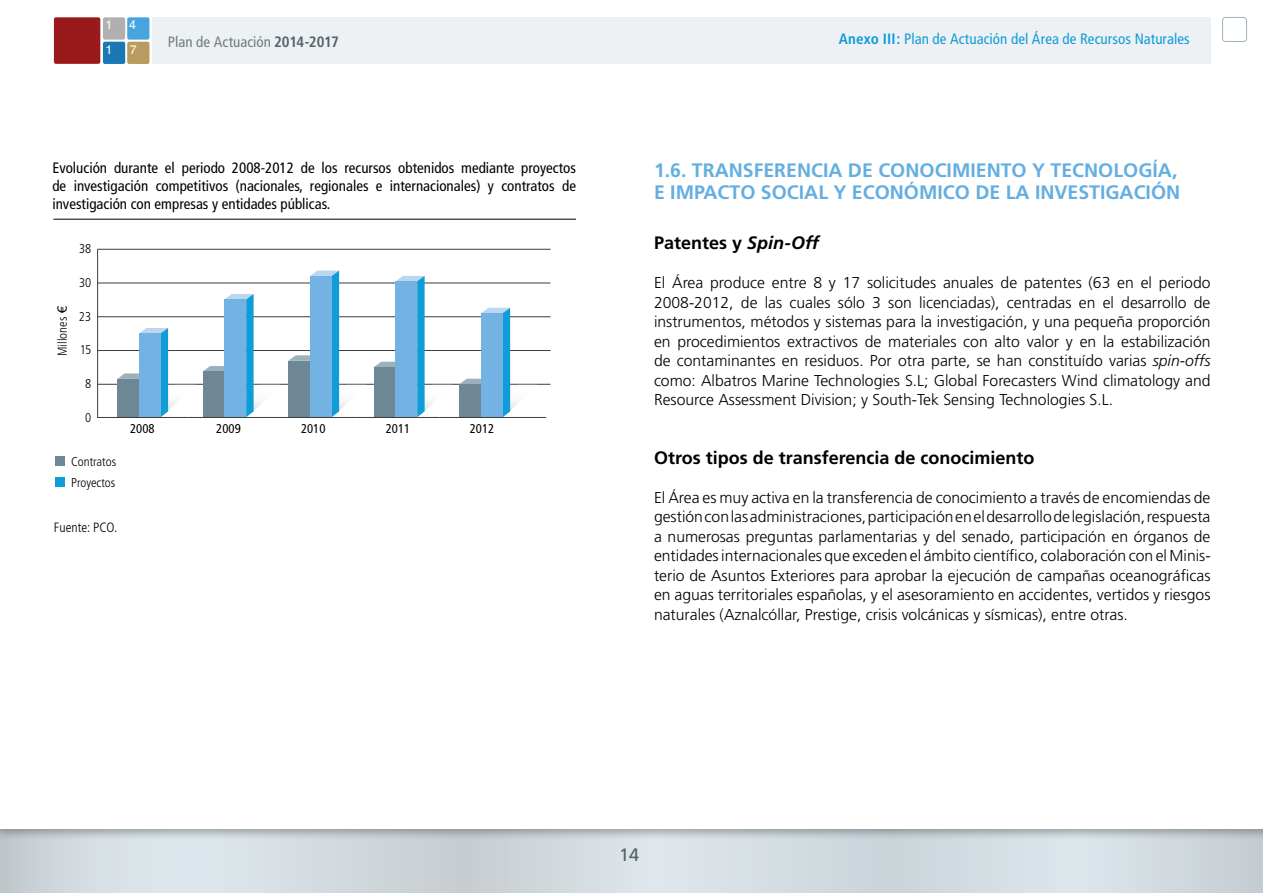
<style>
.page{position:relative;width:1263px;height:893px;background:#fff}
.page>*{position:absolute;margin:0;border:0;box-sizing:border-box;transform-origin:0 0}
.t1{font:700 19.5px "Frutiger";color:#65aee1}
.t2{font:700 18px "Frutiger";color:#000}
.t3{font:18px "Frutiger";color:#536469}
.t4{font:300 15.75px/19.5px "Frutiger";color:#000;text-align:justify}
.t5{font:condensed 15px/18px "Frutiger";color:#000;text-align:justify}
.t6{font:condensed 15px "Frutiger";letter-spacing:.005em;color:#0f9cd8}
.t7{font:condensed 15px "Frutiger";color:#6e7c81}
.t8{font:300 condensed 13.5px "Frutiger";color:#000}
.t9{font:300 condensed 12.75px/21.6px "Frutiger";color:#000}
.t10{font:condensed 12.75px "Frutiger";color:#000}
.t11{font:12.45px/24.5px "Helvetica";color:#fff}
.s1{font-weight:700;color:#536469}
.s2{font-weight:700}
.s3{font-family:"Arial";font-weight:400;font-stretch:normal}
.s4{font-style:italic}
</style>
<div class="page">
<svg style="left:0;top:841px;width:1263px;height:52px"></svg>
<div style="left:0;top:630px;width:1263px;height:211px;background:#000;opacity:.3"></div>
<div style="left:0;top:635px;width:1263px;height:194px;background:#fff"></div>
<div style="left:0;top:566px;width:1263px;height:128px;background:#fff"></div>
<div style="left:152px;top:17px;width:1058px;height:47px;background:#eef1f4"></div>
<div style="left:1222px;top:17px;width:25px;height:25px;border:1px solid #9db1bd;border-radius:3px"></div>
<div style="left:54px;top:17px;width:46px;height:47px;background:#9a191a;border-radius:2px"></div>
<div style="left:103px;top:17px;width:22px;height:23px;background:#afb0af;border-radius:2px"></div>
<div style="left:127px;top:17px;width:22px;height:23px;background:#46a5dd;border-radius:2px"></div>
<div style="left:103px;top:42px;width:22px;height:22px;background:#1a79b4;border-radius:2px"></div>
<div style="left:127px;top:42px;width:22px;height:22px;background:#ba9b5f;border-radius:2px"></div>
<hr style="left:97px;top:249px;width:453px;height:1px;background:#3c3c3b">
<hr style="left:97px;top:283px;width:453px;height:1px;background:#3c3c3b">
<hr style="left:97px;top:316px;width:453px;height:1px;background:#3c3c3b">
<hr style="left:97px;top:350px;width:453px;height:1px;background:#3c3c3b">
<hr style="left:97px;top:384px;width:453px;height:1px;background:#3c3c3b">
<hr style="left:53px;top:219px;width:523px;height:1px;background:#000">
<hr style="left:97px;top:249px;width:1px;height:169px;background:#3c3c3b">
<svg style="left:117px;top:328px;width:78px;height:89px"></svg>
<div style="left:139px;top:333px;width:22px;height:84px;background:#72b3e3"></div>
<svg style="left:203px;top:294px;width:78px;height:123px"></svg>
<div style="left:224px;top:299px;width:22px;height:118px;background:#72b3e3"></div>
<svg style="left:288px;top:271px;width:78px;height:146px"></svg>
<div style="left:310px;top:276px;width:22px;height:141px;background:#72b3e3"></div>
<svg style="left:374px;top:276px;width:78px;height:141px"></svg>
<div style="left:395px;top:281px;width:22px;height:136px;background:#72b3e3"></div>
<svg style="left:459px;top:308px;width:78px;height:109px"></svg>
<div style="left:481px;top:313px;width:22px;height:104px;background:#72b3e3"></div>
<div style="left:55px;top:456px;width:10px;height:10px;background:#6d8795"></div>
<div style="left:55px;top:478px;width:10px;height:9px;background:#0f9cd8"></div>
<hr style="left:97px;top:417px;width:90px;height:1px;background:#3c3c3b">
<hr style="left:187px;top:417px;width:83px;height:1px;background:#3c3c3b">
<hr style="left:270px;top:417px;width:87px;height:1px;background:#3c3c3b">
<hr style="left:357px;top:417px;width:82px;height:1px;background:#3c3c3b">
<hr style="left:439px;top:417px;width:107px;height:1px;background:#3c3c3b">
<p class="t11" style="left:105px;top:12px;width:9px">1<br>1</p>
<p class="t11" style="left:129px;top:12px;width:9px">4<br>7</p>
<p class="t7" style="left:168px;top:33px;width:173px">Plan de Actuación <span class="s1">2014-2017</span></p>
<p class="t6" style="left:839px;top:30px;width:352px"><span class="s2">Anexo III:</span> Plan de Actuación del Área de Recursos Naturales</p>
<p class="t5" style="left:52px;top:159px;width:525px">Evolución durante el periodo 2008-2012 de los recursos obtenidos mediante proyectos de investigación competitivos (nacionales, regionales e internacionales) y contratos de investigación con empresas y entidades públicas.</p>
<p class="t9" style="left:79px;top:238px;width:14px">38</p>
<p class="t9" style="left:79px;top:272px;width:14px">30</p>
<p class="t9" style="left:79px;top:306px;width:14px">23</p>
<p class="t9" style="left:80px;top:339px;width:13px">15</p>
<p class="t9" style="left:85px;top:373px;width:8px">8</p>
<p class="t9" style="left:85px;top:406px;width:8px">0</p>
<p class="t9" style="left:71px;top:451px;width:47px">Contratos<br>Proyectos</p>
<p class="t9" style="left:52px;top:356px;width:51px;rotate:-90deg">Millones <span class="s3">€</span></p>
<p class="t8" style="left:54px;top:520px;width:65px">Fuente: PCO.</p>
<p class="t10" style="left:130px;top:421px;width:26px">2008</p>
<p class="t10" style="left:216px;top:421px;width:26px">2009</p>
<p class="t10" style="left:301px;top:421px;width:26px">2010</p>
<p class="t10" style="left:386px;top:421px;width:26px">2011</p>
<p class="t10" style="left:470px;top:421px;width:26px">2012</p>
<p class="t1" style="left:654px;top:158px;width:52px">1.6. TRANS</p>
<p class="t1" style="left:754px;top:158px;width:22px">FERENCIA</p>
<p class="t1" style="left:848px;top:158px;width:44px">DE CONOCI</p>
<p class="t1" style="left:952px;top:158px;width:123px">MIENTO Y TECNO</p>
<p class="t1" style="left:1113px;top:158px;width:65px">LOGÍA,</p>
<p class="t1" style="left:654px;top:181px;width:120px">E IMPACTO SOCIA</p>
<p class="t1" style="left:818px;top:181px;width:47px">L Y ECON</p>
<p class="t1" style="left:904px;top:181px;width:45px">ÓMICO</p>
<p class="t1" style="left:975px;top:181px;width:203px">DE LA INVESTIGACIÓN</p>
<p class="t2" style="left:654px;top:232px;width:166px">PATENTES Y <span class="s4">Spin-Off</span></p>
<p class="t4" style="left:654px;top:273px;width:558px">El Área produce entre 8 y 17 solicitudes anuales de patentes (63 en el periodo 2008-2012, de las cuales sólo 3 son licenciadas), centradas en el desarrollo de instrumentos, métodos y sistemas para la investigación, y una pequeña proporción en procedimientos extractivos de materiales con alto valor y en la estabilización de contaminantes en residuos. Por otra parte, se han constituído varias <span class="s4">spin-offs </span>como: Albatros Marine Technologies S.L; Global Forecasters Wind climatology and Resource Assessment Division; y South-Tek Sensing Technologies S.L.</p>
<p class="t2" style="left:654px;top:447px;width:382px">OTROS TIPOS DE TRANSFERENCIA DE CONOCIMIENTO</p>
<p class="t4" style="left:654px;top:488px;width:558px">El Área es muy activa en la transferencia de conocimiento a través de encomiendas de gestión con las administraciones, participación en el desarrollo de legislación, respuesta a numerosas preguntas parlamentarias y del senado, participación en órganos de entidades internacionales que exceden el ámbito científico, colaboración con el Minis&shy;terio de Asuntos Exteriores para aprobar la ejecución de campañas oceanográficas en aguas territoriales españolas, y el asesoramiento en accidentes, vertidos y riesgos naturales (Aznalcóllar, Prestige, crisis volcánicas y sísmicas), entre otras.</p>
<p class="t3" style="left:619px;top:845px;width:22px">14</p>
</div>
